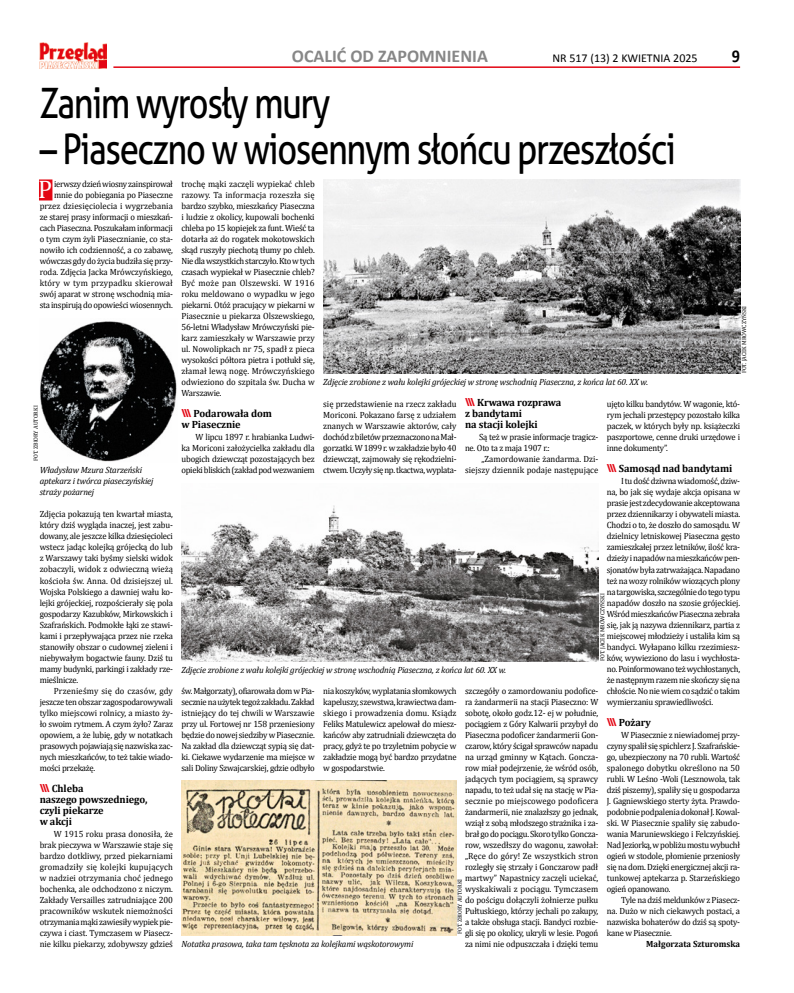
<style>
.page{position:relative;width:794px;height:993px;background:#fff}
.page>*{position:absolute;margin:0;border:0;box-sizing:border-box;transform-origin:0 0}
.t1{font:42px "Aller";letter-spacing:-.04em;color:#000;scale:.82 1}
.t2{font:25.5px "Cambria";color:#fff;scale:.96 1}
.t3{font:700 18px "Calibri";color:#878787}
.t4{font:700 18px "Calibri";color:#000;scale:.9 1}
.t5{font:12px "Calibri";color:#000}
.t6{font:700 10.5px/11px "Cambria";letter-spacing:-.01em;color:#000}
.t7{font:9px/11px "Cambria";letter-spacing:-.025em;color:#000;text-align:justify;scale:.96 1}
.t8{font:italic 9px/11px "Cambria";letter-spacing:-.015em;color:#000}
.t9{font:9px/11px "Cambria";color:#000;text-align:right;scale:.96 1}
.t10{font:700 9px "Cambria";color:#000;scale:.96 1}
.t11{font:6px "Cambria";color:#000;scale:.96 1}
.s1{font-family:"Aller";font-size:11px;color:#e30613}
</style>
<div class="page">
<hr style="left:113px;top:66px;width:627px;height:2px;background:#e30613">
<img style="left:40px;top:42px;width:67px;height:26px">
<div style="left:39px;top:179px;width:13px;height:21px;background:#e30613"></div>
<img style="left:40px;top:321px;width:137px;height:141px">
<img style="left:323px;top:179px;width:417px;height:194px">
<img style="left:181px;top:505px;width:417px;height:156px">
<img style="left:181px;top:780px;width:275px;height:155px">
<h3 class="t3" style="left:292px;top:45px;width:198px">OCALIĆ OD ZAPOMNIENIA</h3>
<h3 class="t5" style="left:552px;top:51px;width:147px">NR 517 (13) 2 KWIETNIA 2025</h3>
<h3 class="t4" style="left:731px;top:45px;width:11px">9</h3>
<h1 class="t1" style="left:40px;top:77px;width:356px">Zanim wyrosły mury</h1>
<h1 class="t1" style="left:40px;top:123px;width:777px">– Piaseczno w wiosennym słońcu przeszłości</h1>
<p class="t7" style="left:40px;top:178px;width:140px;text-align:right">ierwszy dzień wiosny zainspirował mnie do pobiegania po Piaseczne przez dziesięciolecia i wygrzebania ze starej prasy informacji o mieszkań&shy;cach Piaseczna. Poszukałam informacji o tym czym żyli Piasecznianie, co sta&shy;nowiło ich codzienność, a co zabawę, wówczas gdy do życia budziła się przy&shy;roda. Zdjęcia Jacka Mrówczyńskiego, który w tym przypadku skierował swój aparat w stronę wschodnią mia&shy;sta inspirują do opowieści wiosennych.</p>
<h2 class="t2" style="left:38px;top:174px;width:16px">P</h2>
<p class="t11" style="left:32px;top:461px;width:59px;rotate:-90deg">FOT. ZBIORY AUTORKI</p>
<p class="t8" style="left:40px;top:464px;width:115px">Władysław Mzura Starzeński aptekarz i twórca piaseczyńskiej straży pożarnej</p>
<p class="t7" style="left:40px;top:508px;width:140px">Zdjęcia pokazują ten kwartał miasta, który dziś wygląda inaczej, jest zabu&shy;dowany, ale jeszcze kilka dziesięcioleci wstecz jadąc kolejką grójecką do lub z Warszawy taki byśmy sielski widok zobaczyli, widok z odwieczną wieżą kościoła św. Anna. Od dzisiejszej ul.<br>Wojska Polskiego a dawniej wału ko&shy;lejki grójeckiej, rozpościerały się pola gospodarzy Kazubków, Mirkowskich i Szafrańskich. Podmokłe łąki ze stawi&shy;kami i przepływająca przez nie rzeka stanowiły obszar o cudownej zieleni i niebywałym bogactwie fauny. Dziś tu mamy budynki, parkingi i zakłady rze&shy;mieślnicze.</p>
<p class="t7" style="left:40px;top:684px;width:140px;text-indent:14px">Przenieśmy się do czasów, gdy jeszcze ten obszar zagospodarowywali tylko miejscowi rolnicy, a miasto ży&shy;ło swoim rytmem. A czym żyło? Zaraz opowiem, a że lubię, gdy w notatkach prasowych pojawiają się nazwiska zac&shy;nych mieszkańców, to też takie wiado&shy;mości przekażę.</p>
<p class="t6" style="left:40px;top:782px;width:109px"><span class="s1">\\\</span> Chleba<br>naszego powszedniego, czyli piekarze<br>w akcji</p>
<p class="t7" style="left:40px;top:827px;width:140px;text-indent:14px">W 1915 roku prasa donosiła, że brak pieczywa w Warszawie staje się bardzo dotkliwy, przed piekarniami gromadziły się kolejki kupujących w nadziei otrzymania choć jednego bochenka, ale odchodzono z niczym.<br>Zakłady Versailles zatrudniające 200 pracowników wskutek niemożności otrzymania mąki zawiesiły wypiek pie&shy;czywa i ciast. Tymczasem w Piasecz&shy;nie kilku piekarzy, zdobywszy gdzieś</p>
<p class="t7" style="left:181px;top:178px;width:140px">trochę mąki zaczęli wypiekać chleb razowy. Ta informacja rozeszła się bardzo szybko, mieszkańcy Piaseczna i ludzie z okolicy, kupowali bochenki chleba po 15 kopiejek za funt. Wieść ta dotarła aż do rogatek mokotowskich skąd ruszyły piechotą tłumy po chleb.<br>Nie dla wszystkich starczyło. Kto w tych czasach wypiekał w Piasecznie chleb?<br>Być może pan Olszewski. W 1916 roku meldowano o wypadku w jego piekarni. Otóż pracujący w piekarni w Piasecznie u piekarza Olszewskiego, 56-letni Władysław Mrówczyński pie&shy;karz zamieszkały w Warszawie przy ul. Nowolipkach nr 75, spadł z pieca wysokości półtora pietra i potłukł się, złamał lewą nogę. Mrówczyńskiego odwieziono do szpitala św. Ducha w Warszawie.</p>
<p class="t6" style="left:181px;top:408px;width:92px"><span class="s1">\\\</span> Podarowała dom w Piasecznie</p>
<p class="t7" style="left:181px;top:431px;width:140px;text-indent:14px">W lipcu 1897 r. hrabianka Ludwi&shy;ka Moriconi założycielka zakładu dla ubogich dziewcząt pozostających bez opieki bliskich (zakład pod wezwaniem</p>
<p class="t11" style="left:740px;top:373px;width:72px;rotate:-90deg">FOT. JACEK MRÓWCZYŃSKI</p>
<p class="t8" style="left:323px;top:376px;width:326px">Zdjęcie zrobione z wału kolejki grójeckiej w stronę wschodnią Piaseczna, z końca lat 60. XX w.</p>
<p class="t6" style="left:465px;top:397px;width:98px"><span class="s1">\\\</span> Krwawa rozprawa z bandytami<br>na stacji kolejki</p>
<p class="t7" style="left:465px;top:431px;width:140px;text-indent:14px">Są też w prasie informacje tragicz&shy;ne. Oto ta z maja 1907 r.:</p>
<p class="t9" style="left:465px;top:453px;width:140px">„Zamordowanie żandarma. Dzi&shy;siejszy dziennik podaje następujące</p>
<p class="t7" style="left:607px;top:398px;width:140px">ujęto kilku bandytów. W wagonie, któ&shy;rym jechali przestępcy pozostało kilka paczek, w których były np. książeczki paszportowe, cenne druki urzędowe i inne dokumenty”.</p>
<p class="t6" style="left:607px;top:463px;width:127px"><span class="s1">\\\</span> Samosąd nad bandytami</p>
<p class="t7" style="left:607px;top:475px;width:140px;text-indent:14px">I tu dość dziwna wiadomość, dziw&shy;na, bo jak się wydaje akcja opisana w prasie jest zdecydowanie akceptowana przez dziennikarzy i obywateli miasta.<br>Chodzi o to, że doszło do samosądu. W dzielnicy letniskowej Piaseczna gęsto zamieszkałej przez letników, ilość kra&shy;dzieży i napadów na mieszkańców pen&shy;sjonatów była zatrważająca. Napadano też na wozy rolników wiozących plony na targowiska, szczególnie do tego typu napadów doszło na szosie grójeckiej.<br>Wśród mieszkańców Piaseczna zebrała się, jak ją nazywa dziennikarz, partia z miejscowej młodzieży i ustaliła kim są bandyci. Wyłapano kilku rzezimiesz&shy;ków, wywieziono do lasu i wychłosta&shy;no. Poinformowano też wychłostanych, że następnym razem nie skończy się na chłoście. No nie wiem co sądzić o takim wymierzaniu sprawiedliwości.</p>
<p class="t6" style="left:607px;top:716px;width:46px"><span class="s1">\\\</span> Pożary</p>
<p class="t7" style="left:607px;top:728px;width:140px;text-indent:14px">W Piasecznie z niewiadomej przy&shy;czyny spalił się spichlerz J. Szafrańskie&shy;go, ubezpieczony na 70 rubli. Wartość spalonego dobytku określono na 50 rubli. W Leśno -Woli (Lesznowola, tak dziś piszemy), spaliły się u gospodarza J. Gagniewskiego sterty żyta. Prawdo&shy;podobnie podpalenia dokonał J. Kowal&shy;ski. W Piasecznie spaliły się zabudo&shy;wania Maruniewskiego i Felczyńskiej.<br>Nad Jeziorką, w pobliżu mostu wybuchł ogień w stodole, płomienie przeniosły się na dom. Dzięki energicznej akcji ra&shy;tunkowej aptekarza p. Starzeńskiego ogień opanowano.</p>
<p class="t7" style="left:607px;top:893px;width:140px;text-indent:14px">Tyle na dziś meldunków z Piasecz&shy;na. Dużo w nich ciekawych postaci, a nazwiska bohaterów do dziś są spoty&shy;kane w Piasecznie.</p>
<p class="t10" style="left:646px;top:937px;width:99px">Małgorzata Szturomska</p>
<p class="t7" style="left:323px;top:398px;width:140px">się przedstawienie na rzecz zakładu Moriconi. Pokazano farsę z udziałem znanych w Warszawie aktorów, cały dochód z biletów przeznaczono na Mał&shy;gorzatki. W 1899 r. w zakładzie było 40 dziewcząt, zajmowały się rękodzielni&shy;ctwem. Uczyły się np. tkactwa, wyplata-</p>
<p class="t11" style="left:599px;top:660px;width:72px;rotate:-90deg">FOT. JACEK MRÓWCZYŃSKI</p>
<p class="t8" style="left:181px;top:663px;width:326px">Zdjęcie zrobione z wału kolejki grójeckiej w stronę wschodnią Piaseczna, z końca lat 60. XX w.</p>
<p class="t7" style="left:181px;top:684px;width:140px">św. Małgorzaty), ofiarowała dom w Pia&shy;secznie na użytek tegoż zakładu. Zakład istniejący do tej chwili w Warszawie przy ul. Fortowej nr 158 przeniesiony będzie do nowej siedziby w Piasecznie.<br>Na zakład dla dziewcząt sypią się dat&shy;ki. Ciekawe wydarzenie ma miejsce w sali Doliny Szwajcarskiej, gdzie odbyło</p>
<p class="t7" style="left:465px;top:684px;width:140px">szczegóły o zamordowaniu podofice&shy;ra żandarmerii na stacji Piaseczno: W sobotę, około godz.12- ej w południe, pociągiem z Góry Kalwarii przybył do Piaseczna podoficer żandarmerii Gon&shy;czarow, który ścigał sprawców napadu na urząd gminny w Kątach. Goncza&shy;row miał podejrzenie, że wśród osób, jadących tym pociągiem, są sprawcy napadu, to też udał się na stację w Pia&shy;secznie po miejscowego podoficera żandarmerii, nie znalazłszy go jednak, wziął z sobą młodszego strażnika i za&shy;brał go do pociągu. Skoro tylko Goncza&shy;row, wszedłszy do wagonu, zawołał: „Ręce do góry! Ze wszystkich stron rozległy się strzały i Gonczarow padł martwy” Napastnicy zaczęli uciekać, wyskakiwali z pociągu. Tymczasem do pościgu dołączyli żołnierze pułku Pułtuskiego, którzy jechali po zakupy, a także obsługa stacji. Bandyci rozbie&shy;gli się po okolicy, ukryli w lesie. Pogoń za nimi nie odpuszczała i dzięki temu</p>
<p class="t7" style="left:323px;top:684px;width:140px">nia koszyków, wyplatania słomkowych kapeluszy, szewstwa, krawiectwa dam&shy;skiego i prowadzenia domu. Ksiądz Feliks Matulewicz apelował do miesz&shy;kańców aby zatrudniali dziewczęta do pracy, gdyż te po trzyletnim pobycie w zakładzie mogą być bardzo przydatne w gospodarstwie.</p>
<p class="t11" style="left:456px;top:933px;width:59px;rotate:-90deg">FOT. ZBIORY AUTORKI</p>
<p class="t8" style="left:181px;top:937px;width:233px">Notatka prasowa, taka tam tęsknota za kolejkami wąskotorowymi</p>
</div>
